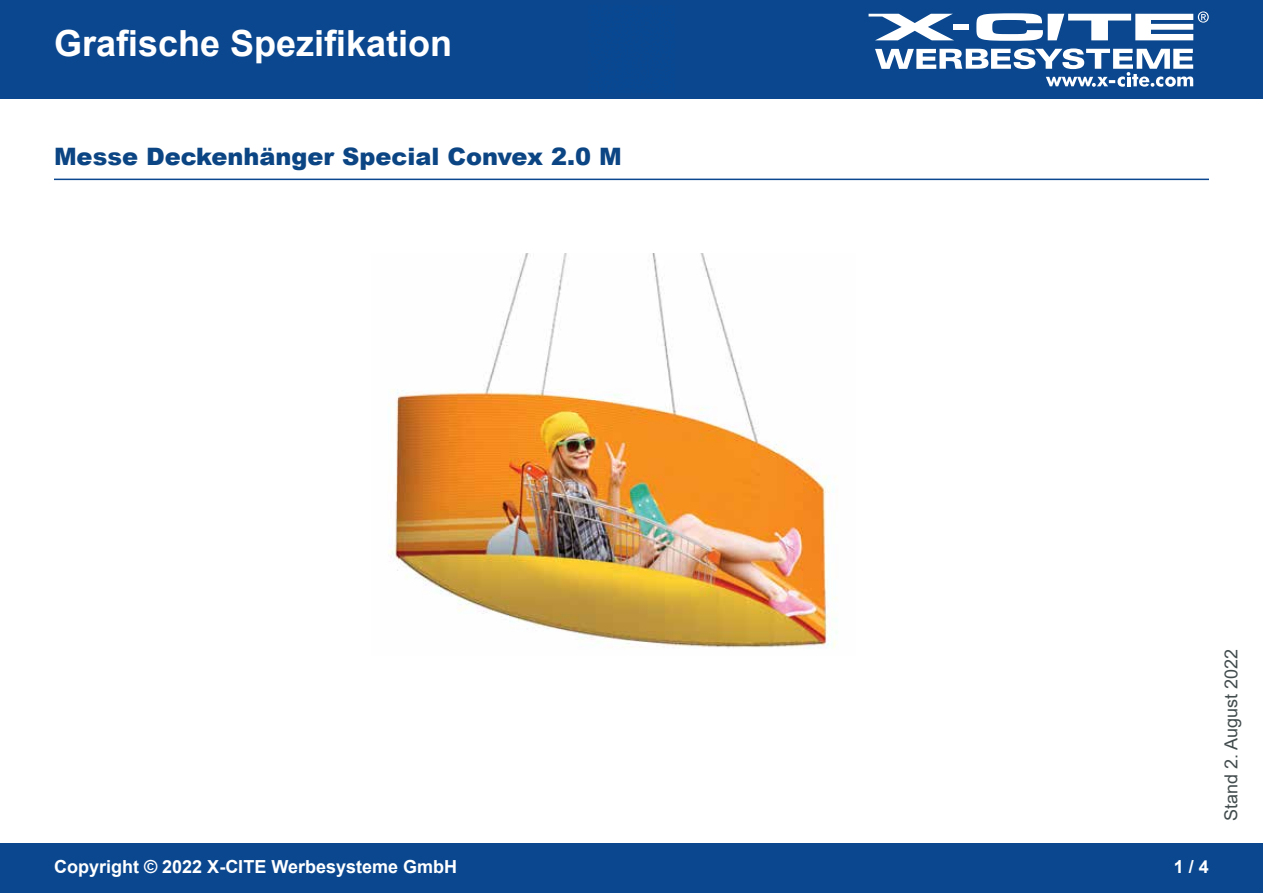
<style>
.page{position:relative;width:1263px;height:893px;background:#fff}
.page>*{position:absolute;margin:0;border:0;box-sizing:border-box;transform-origin:0 0}
.t1{font:700 36px "Arial";color:#fff}
.t2{font:900 24px "Arial";color:#0c4583}
.t3{font:700 18px "Arial";color:#fff}
.t4{font:18px "Arial";color:#434c4d}
</style>
<div class="page">
<div style="left:0;top:0;width:1263px;height:98px;background:#0a478f"></div>
<div style="left:0;top:844px;width:1263px;height:49px;background:#0a478f"></div>
<svg style="left:868px;top:14px;width:85px;height:26px"></svg>
<div style="left:953px;top:24px;width:15px;height:6px;background:#fff"></div>
<svg style="left:875px;top:48px;width:318px;height:39px"></svg>
<svg style="left:976px;top:11px;width:233px;height:30px"></svg>
<hr style="left:54px;top:179px;width:1155px;height:1px;background:#0a478f">
<img style="left:389px;top:253px;width:448px;height:395px">
<h1 class="t1" style="left:54px;top:18px;width:400px">Grafische Spezifikation</h1>
<h2 class="t2" style="left:54px;top:139px;width:569px">Messe Deckenhänger Special Convex 2.0 M</h2>
<p class="t4" style="left:1219px;top:821px;width:174px;rotate:-90deg">Stand 2. August 2022</p>
<p class="t3" style="left:54px;top:854px;width:405px">Copyright © 2022 X-CITE Werbesysteme GmbH</p>
<p class="t3" style="left:1174px;top:854px;width:37px">1 / 4</p>
</div>
